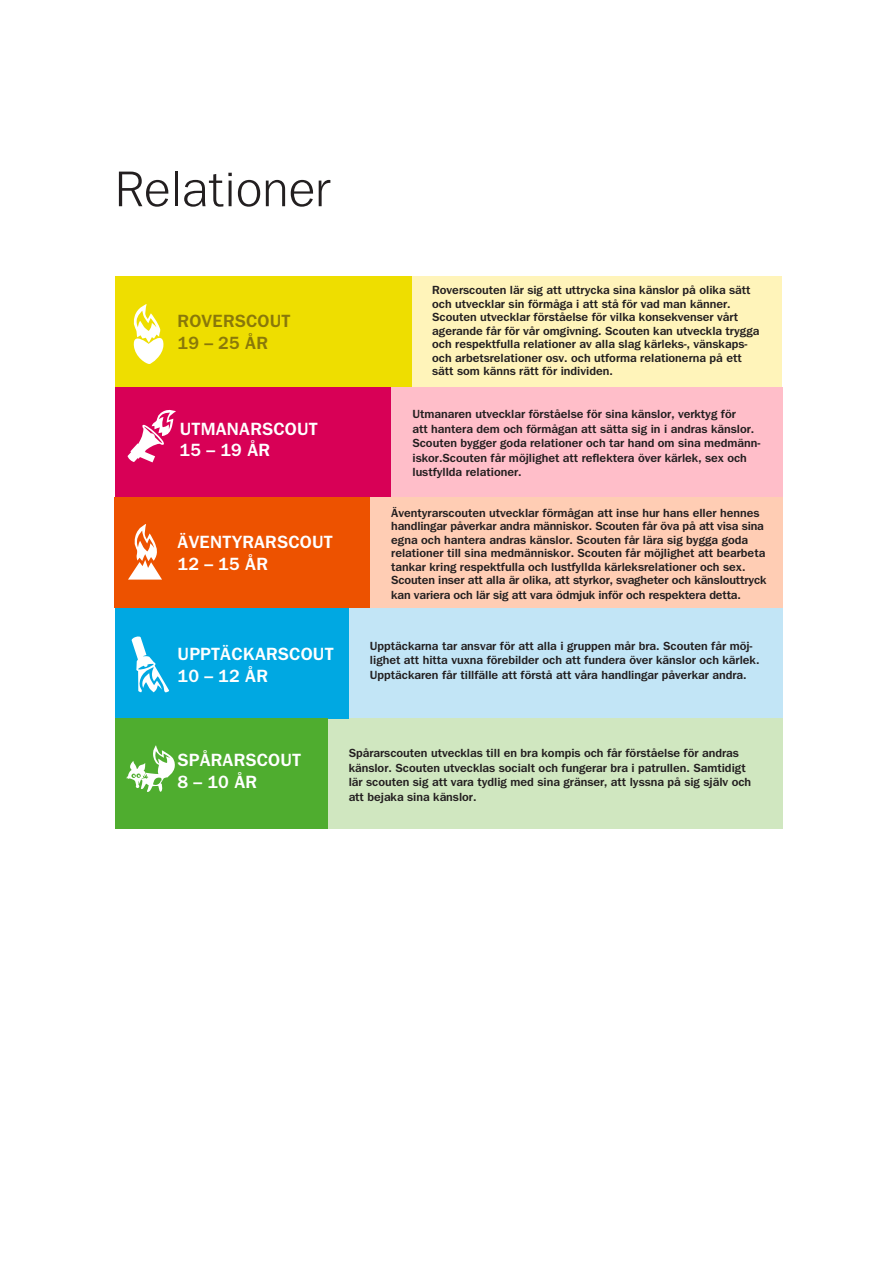
<style>
.page{position:relative;width:893px;height:1263px;background:#fff}
.page>*{position:absolute;margin:0;border:0;box-sizing:border-box;transform-origin:0 0}
.t1{font:51px "Tee Franklin";color:#231f20}
.t2{font:700 18px "Tee Franklin";letter-spacing:.015em;color:#fff}
.t3{font:700 18px "Tee Franklin";letter-spacing:.015em;color:#89780a}
.t4{font:700 12px/14.4px "Tee Franklin";color:#231f20}
</style>
<div class="page">
<div style="left:115px;top:276px;width:297px;height:111px;background:#eede00"></div>
<div style="left:412px;top:276px;width:370px;height:111px;background:#fff4ba"></div>
<div style="left:115px;top:387px;width:276px;height:110px;background:#d80056"></div>
<div style="left:391px;top:387px;width:391px;height:110px;background:#ffbec9"></div>
<div style="left:349px;top:497px;width:433px;height:111px;background:#ffcdb4"></div>
<div style="left:306px;top:608px;width:476px;height:111px;background:#c2e5f6"></div>
<div style="left:264px;top:719px;width:518px;height:110px;background:#d0e7c0"></div>
<svg style="left:134px;top:304px;width:29px;height:60px"></svg>
<svg style="left:128px;top:410px;width:48px;height:52px"></svg>
<div style="left:115px;top:497px;width:255px;height:111px;background:#ed5200"></div>
<svg style="left:128px;top:524px;width:34px;height:56px"></svg>
<div style="left:115px;top:608px;width:234px;height:111px;background:#00a8e2"></div>
<svg style="left:132px;top:636px;width:37px;height:56px"></svg>
<div style="left:115px;top:719px;width:212px;height:110px;background:#4fad2f"></div>
<svg style="left:126px;top:745px;width:49px;height:47px"></svg>
<p class="t1" style="left:115px;top:160px;width:217px">Relationer</p>
<p class="t3" style="left:178px;top:310px;width:114px">ROVERSCOUT</p>
<p class="t3" style="left:178px;top:332px;width:92px">19 – 25 ÅR</p>
<p class="t2" style="left:180px;top:418px;width:140px">UTMANARSCOUT</p>
<p class="t2" style="left:180px;top:440px;width:92px">15 – 19 ÅR</p>
<p class="t2" style="left:178px;top:531px;width:157px">ÄVENTYRARSCOUT</p>
<p class="t2" style="left:178px;top:553px;width:92px">12 – 15 ÅR</p>
<p class="t2" style="left:178px;top:643px;width:157px">UPPTÄCKARSCOUT</p>
<p class="t2" style="left:178px;top:665px;width:92px">10 – 12 ÅR</p>
<p class="t4" style="left:432px;top:283px;width:329px;line-height:13.5px">Roverscouten lär sig att uttrycka sina känslor på olika sätt och utvecklar sin förmåga i att stå för vad man känner.<br>Scouten utvecklar förståelse för vilka konsekvenser vårt agerande får för vår omgivning. Scouten kan utveckla trygga och respektfulla relationer av alla slag kärleks-, vänskaps&shy;och arbetsrelationer osv. och utforma relationerna på ett sätt som känns rätt för individen.</p>
<p class="t4" style="left:412px;top:407px;width:350px">Utmanaren utvecklar förståelse för sina känslor, verktyg för<br>att hantera dem och förmågan att sätta sig in i andras känslor.<br>Scouten bygger goda relationer och tar hand om sina medmänn&shy;iskor.Scouten får möjlighet att reflektera över kärlek, sex och lustfyllda relationer.</p>
<p class="t4" style="left:391px;top:506px;width:377px;line-height:13.6px">Äventyrarscouten utvecklar förmågan att inse hur hans eller hennes handlingar påverkar andra människor. Scouten får öva på att visa sina egna och hantera andras känslor. Scouten får lära sig bygga goda relationer till sina medmänniskor. Scouten får möjlighet att bearbeta tankar kring respektfulla och lustfyllda kärleksrelationer och sex.<br>Scouten inser att alla är olika, att styrkor, svagheter och känslouttryck kan variera och lär sig att vara ödmjuk inför och respektera detta.</p>
<p class="t4" style="left:370px;top:639px;width:391px">Upptäckarna tar ansvar för att alla i gruppen mår bra. Scouten får möj&shy;lighet att hitta vuxna förebilder och att fundera över känslor och kärlek.<br>Upptäckaren får tillfälle att förstå att våra handlingar påverkar andra.</p>
<p class="t2" style="left:178px;top:749px;width:125px">SPÅRARSCOUT</p>
<p class="t2" style="left:178px;top:771px;width:81px">8 – 10 ÅR</p>
<p class="t4" style="left:349px;top:746px;width:404px">Spårarscouten utvecklas till en bra kompis och får förståelse för andras känslor. Scouten utvecklas socialt och fungerar bra i patrullen. Samtidigt lär scouten sig att vara tydlig med sina gränser, att lyssna på sig själv och att bejaka sina känslor.</p>
</div>
